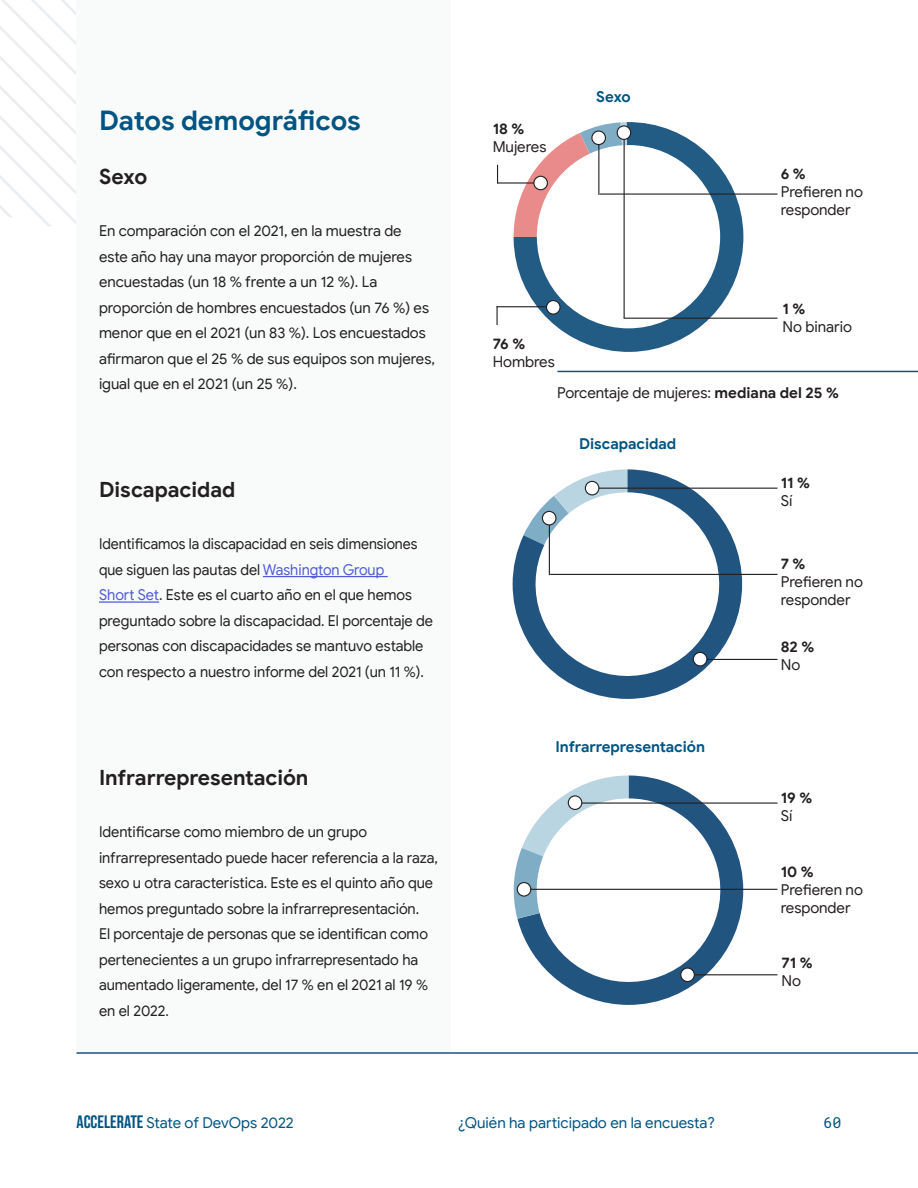
<style>
.page{position:relative;width:918px;height:1188px;background:#fff}
.page>*{position:absolute;margin:0;border:0;box-sizing:border-box;transform-origin:0 0}
.t1{font:700 27px "Google Sans";letter-spacing:-.005em;color:#005482}
.t2{font:700 21px "Google Sans";letter-spacing:-.005em;color:#231f20}
.t3{font:15px/25.5px "Google Sans";letter-spacing:-.005em;color:#231f20}
.t4{font:15px/25.5px "Google Sans";letter-spacing:-.005em;color:#231f20;scale:.94 1}
.t5{font:15px "Google Sans";letter-spacing:-.005em;color:#005482}
.t6{font:700 15px "Google Sans";letter-spacing:-.005em;color:#005482}
.t7{font:700 15px "Google Sans";color:#231f20}
.t8{font:15px "Roboto Mono";color:#005482}
.s1{color:#4f5cd5}
.s2{font-weight:700}
.s3{font-family:"Bebas Neue";font-size:18px}
</style>
<div class="page">
<svg style="left:0;top:0;width:76px;height:226px"></svg>
<div style="left:76px;top:0;width:375px;height:1053px;background:#f9fbfb"></div>
<svg style="left:517px;top:776px;width:226px;height:229px"></svg>
<svg style="left:513px;top:776px;width:115px;height:143px"></svg>
<div style="left:517px;top:883px;width:14px;height:13px;background:#fff;border-radius:50%"></div>
<div style="left:517px;top:882px;width:14px;height:15px;border:1px solid #231f20;border-radius:50%"></div>
<hr style="left:574px;top:803px;width:204px;height:1px;background:#231f20">
<hr style="left:530px;top:889px;width:248px;height:1px;background:#231f20">
<hr style="left:689px;top:974px;width:89px;height:1px;background:#231f20">
<div style="left:568px;top:796px;width:14px;height:13px;background:#fff;border-radius:50%"></div>
<div style="left:568px;top:795px;width:14px;height:15px;border:1px solid #231f20;border-radius:50%"></div>
<div style="left:681px;top:968px;width:13px;height:14px;background:#fff;border-radius:50%"></div>
<div style="left:680px;top:968px;width:15px;height:14px;border:1px solid #231f20;border-radius:50%"></div>
<svg style="left:513px;top:469px;width:229px;height:230px"></svg>
<svg style="left:523px;top:469px;width:104px;height:76px"></svg>
<hr style="left:598px;top:488px;width:180px;height:1px;background:#231f20">
<hr style="left:550px;top:574px;width:228px;height:1px;background:#231f20">
<hr style="left:704px;top:659px;width:74px;height:1px;background:#231f20">
<hr style="left:549px;top:524px;width:1px;height:51px;background:#231f20">
<div style="left:693px;top:652px;width:14px;height:14px;background:#fff;border-radius:50%"></div>
<div style="left:693px;top:652px;width:14px;height:14px;border:1px solid #231f20;border-radius:50%"></div>
<div style="left:585px;top:481px;width:14px;height:14px;background:#fff;border-radius:50%"></div>
<div style="left:585px;top:481px;width:14px;height:14px;border:1px solid #231f20;border-radius:50%"></div>
<div style="left:542px;top:511px;width:14px;height:14px;background:#fff;border-radius:50%"></div>
<div style="left:542px;top:511px;width:15px;height:14px;border:1px solid #231f20;border-radius:50%"></div>
<svg style="left:514px;top:122px;width:231px;height:230px"></svg>
<svg style="left:514px;top:122px;width:113px;height:115px"></svg>
<hr style="left:624px;top:318px;width:154px;height:1px;background:#231f20">
<hr style="left:624px;top:139px;width:1px;height:179px;background:#231f20">
<div style="left:617px;top:126px;width:14px;height:13px;background:#fff;border-radius:50%"></div>
<div style="left:617px;top:125px;width:14px;height:15px;border:1px solid #231f20;border-radius:50%"></div>
<hr style="left:600px;top:194px;width:178px;height:1px;background:#231f20">
<hr style="left:598px;top:144px;width:1px;height:51px;background:#231f20">
<div style="left:592px;top:131px;width:13px;height:14px;background:#fff;border-radius:50%"></div>
<div style="left:591px;top:130px;width:15px;height:15px;border:1px solid #231f20;border-radius:50%"></div>
<hr style="left:497px;top:182px;width:39px;height:2px;background:#231f20">
<hr style="left:497px;top:306px;width:56px;height:1px;background:#231f20">
<div style="left:534px;top:176px;width:13px;height:14px;background:#fff;border-radius:50%"></div>
<div style="left:533px;top:176px;width:15px;height:14px;border:1px solid #231f20;border-radius:50%"></div>
<svg style="left:547px;top:301px;width:13px;height:13px"></svg>
<div style="left:546px;top:300px;width:15px;height:15px;border:1px solid #231f20;border-radius:50%"></div>
<hr style="left:557px;top:371px;width:361px;height:1px;background:#0f5681">
<hr style="left:76px;top:1052px;width:842px;height:2px;background:#0f5681">
<svg style="left:497px;top:165px;width:1px;height:19px"></svg>
<svg style="left:497px;top:306px;width:1px;height:19px"></svg>
<hr style="left:263px;top:576px;width:125px;height:1px;background:#4f5cd5">
<hr style="left:99px;top:601px;width:60px;height:2px;background:#4f5cd5">
<p class="t1" style="left:99px;top:104px;width:263px">Datos demográficos</p>
<p class="t2" style="left:99px;top:163px;width:50px">Sexo</p>
<p class="t3" style="left:99px;top:218px;width:337px">En comparación con el 2021, en la muestra de<br>este año hay una mayor proporción de mujeres encuestadas (un 18 % frente a un 12 %). La proporción de hombres encuestados (un 76 %) es menor que en el 2021 (un 83 %). Los encuestados afirmaron que el 25 % de sus equipos son mujeres, igual que en el 2021 (un 25 %).</p>
<p class="t2" style="left:99px;top:477px;width:138px">Discapacidad</p>
<p class="t4" style="left:99px;top:531px;width:357px">Identificamos la discapacidad en seis dimensiones que siguen las pautas del <span class="s1">Washington Group<br>Short Set</span>. Este es el cuarto año en el que hemos preguntado sobre la discapacidad. El porcentaje de personas con discapacidades se mantuvo estable con respecto a nuestro informe del 2021 (un 11 %).</p>
<p class="t2" style="left:99px;top:764px;width:211px">Infrarrepresentación</p>
<p class="t3" style="left:99px;top:819px;width:340px">Identificarse como miembro de un grupo infrarrepresentado puede hacer referencia a la raza, sexo u otra característica. Este es el quinto año que hemos preguntado sobre la infrarrepresentación.<br>El porcentaje de personas que se identifican como pertenecientes a un grupo infrarrepresentado ha aumentado ligeramente, del 17 % en el 2021 al 19 % en el 2022.</p>
<p class="t7" style="left:493px;top:120px;width:33px">18 %</p>
<p class="t3" style="left:493px;top:134px;width:55px">Mujeres</p>
<p class="t6" style="left:596px;top:88px;width:36px">Sexo</p>
<p class="t7" style="left:493px;top:334px;width:34px">76 %</p>
<p class="t3" style="left:493px;top:349px;width:64px">Hombres</p>
<p class="t7" style="left:781px;top:165px;width:27px">6 %</p>
<p class="t3" style="left:781px;top:183px;width:84px;line-height:18px">Prefieren no responder</p>
<p class="t7" style="left:783px;top:299px;width:24px">1 %</p>
<p class="t3" style="left:783px;top:314px;width:71px">No binario</p>
<p class="t3" style="left:557px;top:380px;width:283px">Porcentaje de mujeres: <span class="s2">mediana del 25 %</span></p>
<p class="t6" style="left:579px;top:435px;width:99px">Discapacidad</p>
<p class="t6" style="left:555px;top:738px;width:151px">Infrarrepresentación</p>
<p class="t7" style="left:781px;top:473px;width:31px">11 %</p>
<p class="t3" style="left:781px;top:488px;width:13px">Sí</p>
<p class="t7" style="left:781px;top:554px;width:26px">7 %</p>
<p class="t3" style="left:781px;top:572px;width:84px;line-height:18px">Prefieren no responder</p>
<p class="t7" style="left:781px;top:637px;width:35px">82 %</p>
<p class="t3" style="left:781px;top:652px;width:21px">No</p>
<p class="t7" style="left:781px;top:789px;width:33px">19 %</p>
<p class="t3" style="left:781px;top:803px;width:13px">Sí</p>
<p class="t7" style="left:781px;top:862px;width:35px">10 %</p>
<p class="t3" style="left:781px;top:881px;width:84px;line-height:18px">Prefieren no responder</p>
<p class="t7" style="left:782px;top:953px;width:33px">71 %</p>
<p class="t3" style="left:782px;top:968px;width:21px">No</p>
<p class="t5" style="left:76px;top:1113px;width:219px"><span class="s3">ACCELERATE</span> State of DevOps 2022</p>
<p class="t5" style="left:458px;top:1113px;width:258px">¿Quién ha participado en la encuesta?</p>
<p class="t8" style="left:824px;top:1112px;width:19px">60</p>
</div>
